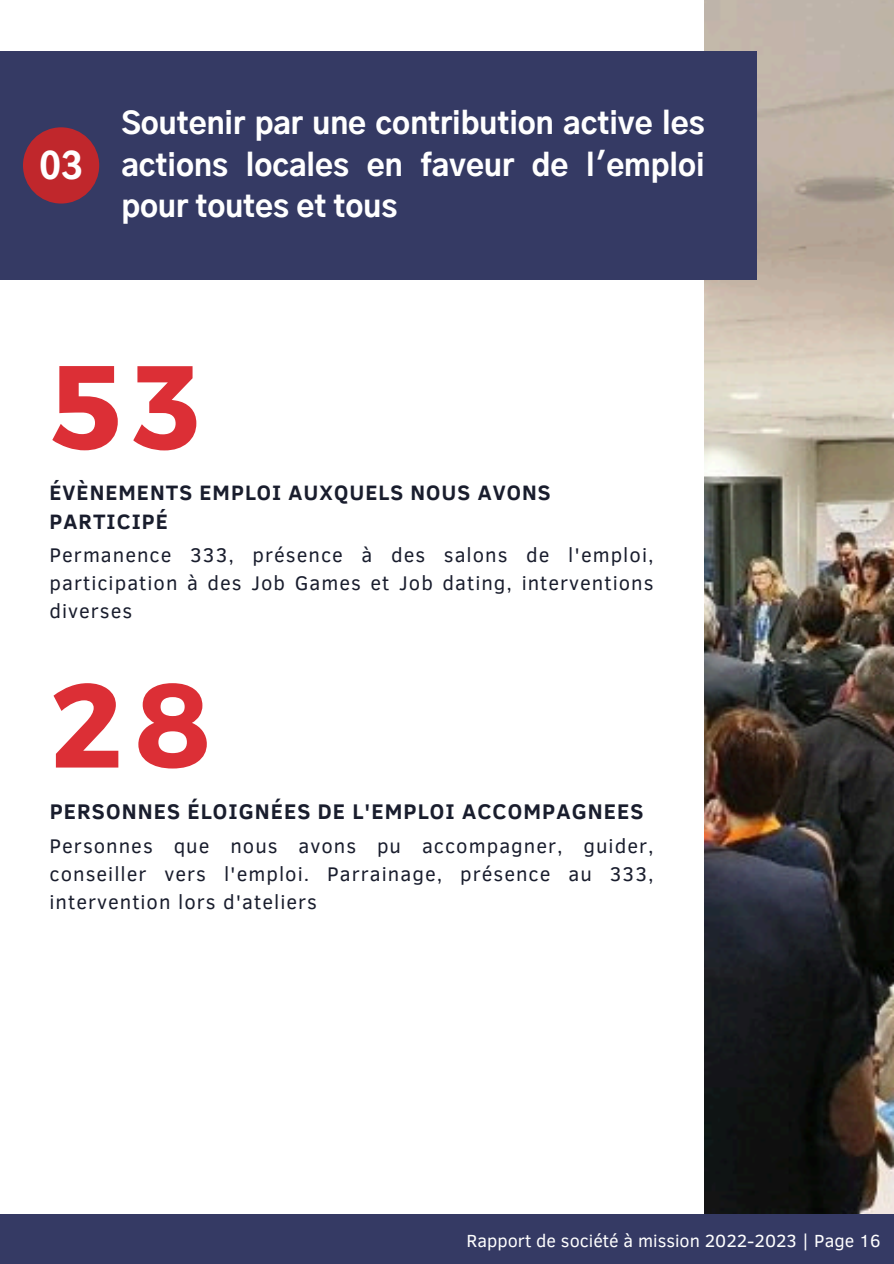
<style>
.page{position:relative;width:894px;height:1264px;background:#fff}
.page>*{position:absolute;margin:0;border:0;box-sizing:border-box;transform-origin:0 0}
.t1{font:700 119.1px "Montserrat";color:#dc2f36}
.t2{font:800 36px "Gothic A1";color:#fff}
.t3{font:800 30px/41.7px "Gothic A1";color:#fff;text-align:justify}
.t4{font:700 21.75px "Clear Sans";letter-spacing:.05em;color:#191d2d}
.t5{font:700 21.3px/29.2px "Clear Sans";letter-spacing:.05em;color:#191d2d}
.t6{font:20.25px/28.2px "Clear Sans";letter-spacing:.05em;color:#191d2d;text-align:justify}
.t7{font:18px "Clear Sans";color:#fff}
</style>
<div class="page">
<img style="left:704px;top:0;width:189px;height:1214px">
<div style="left:0;top:1214px;width:893px;height:49px;background:#353a64"></div>
<div style="left:0;top:52px;width:756px;height:227px;background:#353a64"></div>
<div style="left:23px;top:127px;width:76px;height:76px;background:#c0272c;border-radius:50%"></div>
<h2 class="t2" style="left:40px;top:150px;width:44px">03</h2>
<p class="t3" style="left:121px;top:104px;width:584px">Soutenir par une contribution active les actions locales en faveur de l'emploi pour toutes et tous</p>
<p class="t1" style="left:51px;top:329px;width:151px">53</p>
<p class="t5" style="left:50px;top:476px;width:502px">ÉVÈNEMENTS EMPLOI AUXQUELS NOUS AVONS<br>PARTICIPÉ</p>
<h2 class="t6" style="left:50px;top:539px;width:605px">Permanence 333, présence à des salons de l'emploi, participation à des Job Games et Job dating, interventions diverses</h2>
<h1 class="t1" style="left:51px;top:647px;width:161px">28</h1>
<p class="t4" style="left:50px;top:795px;width:595px">PERSONNES ÉLOIGNÉES DE L'EMPLOI ACCOMPAGNEES</p>
<h3 class="t6" style="left:50px;top:830px;width:605px">Personnes que nous avons pu accompagner, guider, conseiller vers l'emploi. Parrainage, présence au 333, intervention lors d'ateliers</h3>
<h3 class="t7" style="left:466px;top:1227px;width:415px">Rapport de société à mission 2022-2023 | Page 16</h3>
</div>
